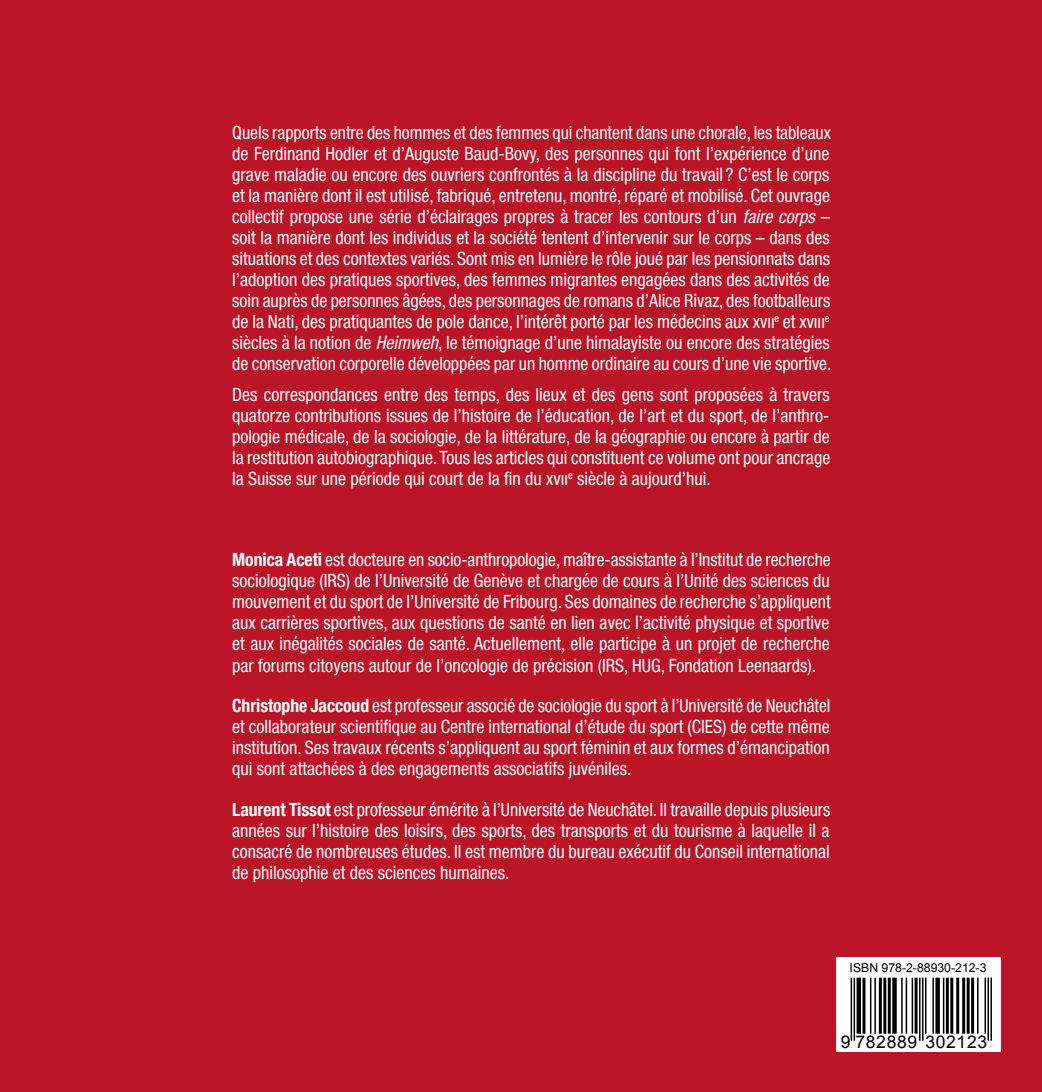
<style>
.page{position:relative;width:1042px;height:1092px;background:#fff}
.page>*{position:absolute;margin:0;border:0;box-sizing:border-box;transform-origin:0 0}
.t1{font:condensed 18.38px/21px "Helvetica Neue LT Std";color:#fff;text-align:justify}
.t2{font:condensed 18.38px/21px "Helvetica Neue LT Std";color:#fff;text-align:justify;scale:.96 1}
.t3{font:17.5px "Arial";letter-spacing:.04em;color:#000}
.t4{font:12.25px "Arial";color:#000}
.s1{font-style:italic}
.s2{font-weight:700}
</style>
<div class="page">
<div style="left:0;top:0;width:1042px;height:1091px;background:#bb1427"></div>
<div style="left:836px;top:956px;width:164px;height:95px;background:#fff"></div>
<hr style="left:990px;top:977px;width:2px;height:63px;background:#000">
<hr style="left:987px;top:977px;width:2px;height:63px;background:#000">
<hr style="left:984px;top:977px;width:2px;height:56px;background:#000">
<hr style="left:977px;top:977px;width:1px;height:56px;background:#000">
<hr style="left:971px;top:977px;width:3px;height:56px;background:#000">
<hr style="left:966px;top:977px;width:3px;height:56px;background:#000">
<hr style="left:962px;top:977px;width:3px;height:56px;background:#000">
<hr style="left:956px;top:977px;width:3px;height:56px;background:#000">
<hr style="left:950px;top:977px;width:3px;height:56px;background:#000">
<hr style="left:946px;top:977px;width:3px;height:56px;background:#000">
<hr style="left:943px;top:977px;width:1px;height:56px;background:#000">
<div style="left:935px;top:977px;width:5px;height:56px;background:#000"></div>
<hr style="left:932px;top:977px;width:2px;height:56px;background:#000">
<hr style="left:925px;top:977px;width:1px;height:56px;background:#000">
<hr style="left:922px;top:977px;width:1px;height:63px;background:#000">
<hr style="left:919px;top:977px;width:1px;height:63px;background:#000">
<hr style="left:914px;top:977px;width:3px;height:56px;background:#000">
<hr style="left:911px;top:977px;width:2px;height:56px;background:#000">
<hr style="left:905px;top:977px;width:2px;height:56px;background:#000">
<hr style="left:901px;top:977px;width:1px;height:56px;background:#000">
<div style="left:892px;top:977px;width:5px;height:56px;background:#000"></div>
<hr style="left:888px;top:977px;width:3px;height:56px;background:#000">
<hr style="left:883px;top:977px;width:3px;height:56px;background:#000">
<hr style="left:879px;top:977px;width:3px;height:56px;background:#000">
<hr style="left:874px;top:977px;width:2px;height:56px;background:#000">
<hr style="left:870px;top:977px;width:1px;height:56px;background:#000">
<hr style="left:862px;top:977px;width:3px;height:56px;background:#000">
<div style="left:856px;top:977px;width:5px;height:56px;background:#000"></div>
<hr style="left:853px;top:977px;width:2px;height:63px;background:#000">
<hr style="left:850px;top:977px;width:2px;height:63px;background:#000">
<p class="t1" style="left:232px;top:121px;width:601px">Quels rapports entre des hommes et des femmes qui chantent dans une chorale, les tableaux de Ferdinand Hodler et d’Auguste Baud-Bovy, des personnes qui font l’expérience d’une grave maladie ou encore des ouvriers confrontés à la discipline du travail ? C’est le corps et la manière dont il est utilisé, fabriqué, entretenu, montré, réparé et mobilisé. Cet ouvrage collectif propose une série d’éclairages propres à tracer les contours d’un <span class="s1">faire corps</span> – soit la manière dont les individus et la société tentent d’intervenir sur le corps – dans des situations et des contextes variés. Sont mis en lumière le rôle joué par les pensionnats dans l’adoption des pratiques sportives, des femmes migrantes engagées dans des activités de soin auprès de personnes âgées, des personnages de romans d’Alice Rivaz, des footballeurs de la Nati, des pratiquantes de pole dance, l’intérêt porté par les médecins aux xvıı<sup>e</sup> et xvııı<sup>e </sup>siècles à la notion de <span class="s1">Heimweh</span>, le témoignage d’une himalayiste ou encore des stratégies de conservation corporelle développées par un homme ordinaire au cours d’une vie sportive.</p>
<p class="t1" style="left:232px;top:383px;width:599px">Des correspondances entre des temps, des lieux et des gens sont proposées à travers quatorze contributions issues de l’histoire de l’éducation, de l’art et du sport, de l’anthro&shy;pologie médicale, de la sociologie, de la littérature, de la géographie ou encore à partir de la restitution autobiographique. Tous les articles qui constituent ce volume ont pour ancrage la Suisse sur une période qui court de la fin du xvıı<sup>e</sup> siècle à aujourd’hui.</p>
<p class="t2" style="left:232px;top:549px;width:625px"><span class="s2">Monica Aceti</span> est docteure en socio-anthropologie, maître-assistante à l’Institut de recherche sociologique (IRS) de l’Université de Genève et chargée de cours à l’Unité des sciences du mouvement et du sport de l’Université de Fribourg. Ses domaines de recherche s’appliquent aux carrières sportives, aux questions de santé en lien avec l’activité physique et sportive et aux inégalités sociales de santé. Actuellement, elle participe à un projet de recherche par forums citoyens autour de l’oncologie de précision (IRS, HUG, Fondation Leenaards).</p>
<p class="t2" style="left:232px;top:695px;width:625px"><span class="s2">Christophe Jaccoud</span> est professeur associé de sociologie du sport à l’Université de Neuchâtel et collaborateur scientifique au Centre international d’étude du sport (CIES) de cette même institution. Ses travaux récents s’appliquent au sport féminin et aux formes d’émancipation qui sont attachées à des engagements associatifs juvéniles.</p>
<p class="t1" style="left:232px;top:799px;width:599px"><span class="s2">Laurent Tissot</span> est professeur émérite à l’Université de Neuchâtel. Il travaille depuis plusieurs années sur l’histoire des loisirs, des sports, des transports et du tourisme à laquelle il a consacré de nombreuses études. Il est membre du bureau exécutif du Conseil international de philosophie et des sciences humaines.</p>
<p class="t4" style="left:849px;top:959px;width:138px">ISBN 978-2-88930-212-3</p>
<p class="t3" style="left:841px;top:1029px;width:148px">9 782889 302123</p>
</div>
